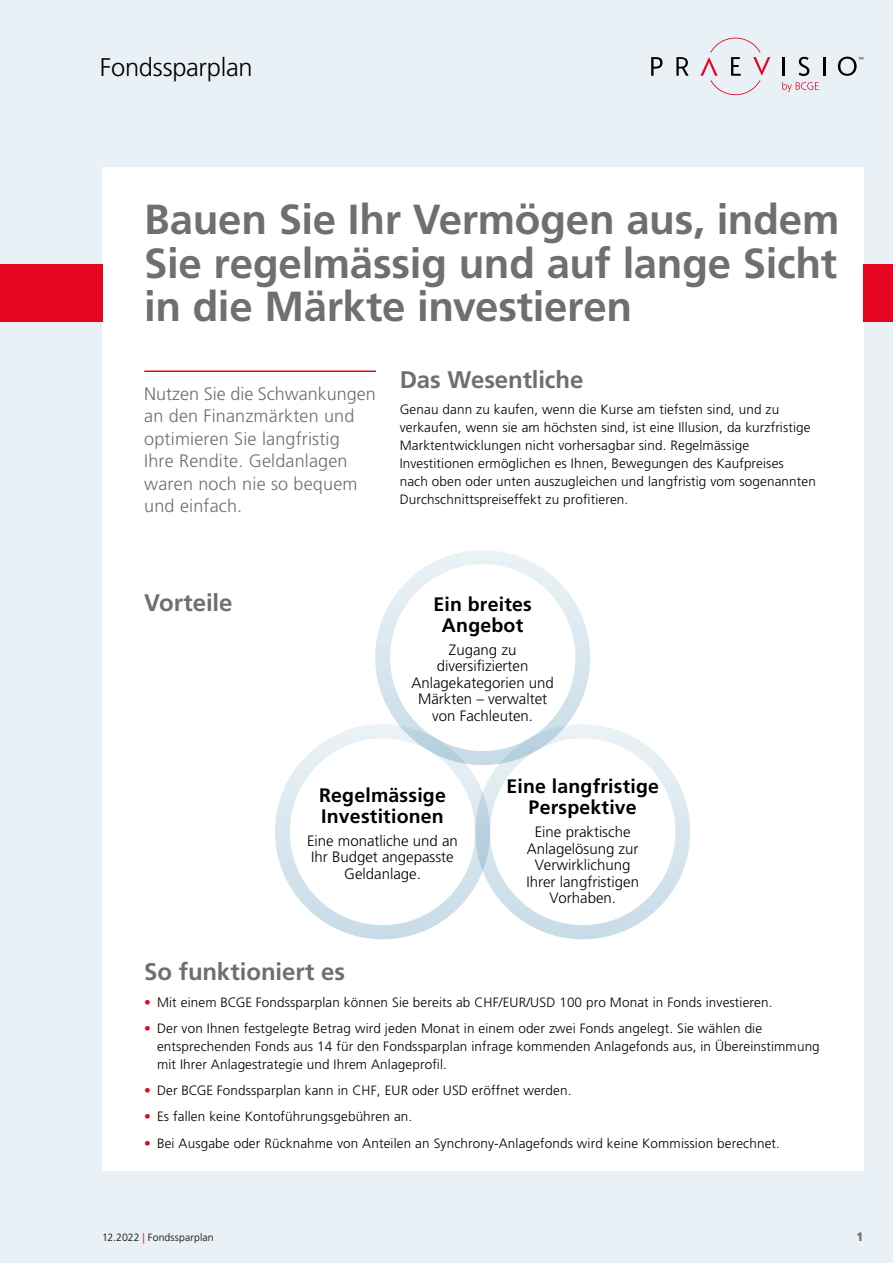
<style>
.page{position:relative;width:893px;height:1263px;background:#eaf1f6}
.page>*{position:absolute;margin:0;border:0;box-sizing:border-box;transform-origin:0 0}
.t1{font:700 42px/43.5px "Frutiger LT Std";letter-spacing:-.005em;color:#706f6f;text-align:justify}
.t2{font:300 25.5px "Frutiger LT Std";letter-spacing:-.01em;color:#000}
.t3{font:700 24px "Frutiger LT Std";letter-spacing:-.005em;color:#706f6f}
.t4{font:700 19.5px/21px "Frutiger LT Std";letter-spacing:.01em;color:#000;text-align:center}
.t5{font:300 18px/22.5px "Frutiger LT Std";letter-spacing:.01em;color:#706f6f}
.t6{font:300 15px/16.5px "Frutiger LT Std";color:#000;text-align:center}
.t7{font:300 13.5px/18px "Frutiger LT Std";letter-spacing:.01em;color:#000}
.t8{font:700 12px "Frutiger LT Std";color:#706f6f}
.t9{font:300 10.5px "Frutiger LT Std";letter-spacing:.01em;color:#000}
.s1{color:#e40521}
</style>
<div class="page">
<div style="left:102px;top:167px;width:761px;height:1003px;background:#fff"></div>
<div style="left:375px;top:550px;width:215px;height:215px;background:linear-gradient(to bottom,#ecf3f7,#c9dde8);border-radius:50%"></div>
<div style="left:390px;top:564px;width:185px;height:187px;background:#fff;border-radius:50%"></div>
<svg style="left:275px;top:724px;width:215px;height:215px"></svg>
<div style="left:290px;top:738px;width:185px;height:187px;background:#fff;border-radius:50%"></div>
<svg style="left:475px;top:724px;width:215px;height:215px"></svg>
<div style="left:490px;top:738px;width:185px;height:187px;background:#fff;border-radius:50%"></div>
<div style="left:0;top:264px;width:102px;height:57px;background:#e40521"></div>
<div style="left:863px;top:264px;width:30px;height:57px;background:#e40521"></div>
<svg style="left:782px;top:82px;width:37px;height:10px"></svg>
<svg style="left:676px;top:57px;width:13px;height:19px"></svg>
<svg style="left:782px;top:57px;width:2px;height:19px"></svg>
<svg style="left:823px;top:57px;width:2px;height:19px"></svg>
<svg style="left:799px;top:57px;width:10px;height:19px"></svg>
<svg style="left:651px;top:57px;width:11px;height:19px"></svg>
<svg style="left:838px;top:57px;width:25px;height:19px"></svg>
<svg style="left:700px;top:38px;width:70px;height:57px"></svg>
<hr style="left:144px;top:370px;width:232px;height:2px;background:#e40521">
<h2 class="t2" style="left:100px;top:52px;width:154px">Fondssparplan</h2>
<h1 class="t1" style="left:144px;top:198px;width:697px">Bauen Sie Ihr Vermögen aus, indem Sie regelmässig und auf lange Sicht in die Märkte investieren</h1>
<h3 class="t5" style="left:144px;top:382px;width:233px">Nutzen Sie die Schwankungen an den Finanzmärkten und optimieren Sie langfristig<br>Ihre Rendite. Geldanlagen waren noch nie so bequem und einfach.</h3>
<h3 class="t3" style="left:400px;top:365px;width:185px">Das Wesentliche</h3>
<p class="t7" style="left:400px;top:400px;width:418px">Genau dann zu kaufen, wenn die Kurse am tiefsten sind, und zu verkaufen, wenn sie am höchsten sind, ist eine Illusion, da kurzfristige Marktentwicklungen nicht vorhersagbar sind. Regelmässige Investitionen ermöglichen es Ihnen, Bewegungen des Kaufpreises<br>nach oben oder unten auszugleichen und langfristig vom sogenannten Durchschnittspreiseffekt zu profitieren.</p>
<h3 class="t3" style="left:144px;top:588px;width:90px">Vorteile</h3>
<h3 class="t4" style="left:433px;top:594px;width:100px">Ein breites<br>Angebot</h3>
<p class="t6" style="left:411px;top:641px;width:144px">Zugang zu diversifizierten<br>Anlagekategorien und<br>Märkten – verwaltet von Fachleuten.</p>
<h3 class="t4" style="left:319px;top:785px;width:128px;text-align:left">Regelmässige<br>Investitionen</h3>
<p class="t6" style="left:307px;top:832px;width:152px">Eine monatliche und an<br>Ihr Budget angepasste<br>Geldanlage.</p>
<h3 class="t4" style="left:506px;top:776px;width:154px">Eine langfristige<br>Perspektive</h3>
<p class="t6" style="left:526px;top:824px;width:114px">Eine praktische<br>Anlagelösung zur<br>Verwirklichung<br>Ihrer langfristigen<br>Vorhaben.</p>
<h3 class="t3" style="left:144px;top:958px;width:202px">So funktioniert es</h3>
<p class="t7" style="left:144px;top:993px;width:630px"><span class="s1">•</span> Mit einem BCGE Fondssparplan können Sie bereits ab CHF/EUR/USD 100 pro Monat in Fonds investieren.</p>
<p class="t7" style="left:157px;top:1019px;width:664px;text-indent:-13px"><span class="s1">•</span> Der von Ihnen festgelegte Betrag wird jeden Monat in einem oder zwei Fonds angelegt. Sie wählen die entsprechenden Fonds aus 14 für den Fondssparplan infrage kommenden Anlagefonds aus, in Übereinstimmung mit Ihrer Anlagestrategie und Ihrem Anlageprofil.</p>
<p class="t7" style="left:144px;top:1081px;width:429px"><span class="s1">•</span> Der BCGE Fondssparplan kann in CHF, EUR oder USD eröffnet werden.</p>
<p class="t7" style="left:144px;top:1108px;width:269px"><span class="s1">•</span> Es fallen keine Kontoführungsgebühren an.</p>
<p class="t7" style="left:144px;top:1134px;width:637px"><span class="s1">•</span> Bei Ausgabe oder Rücknahme von Anteilen an Synchrony-Anlagefonds wird keine Kommission berechnet.</p>
<p class="t9" style="left:102px;top:1232px;width:113px">12.2022 <span class="s1">|</span> Fondssparplan</p>
<p class="t8" style="left:856px;top:1230px;width:8px">1</p>
</div>
